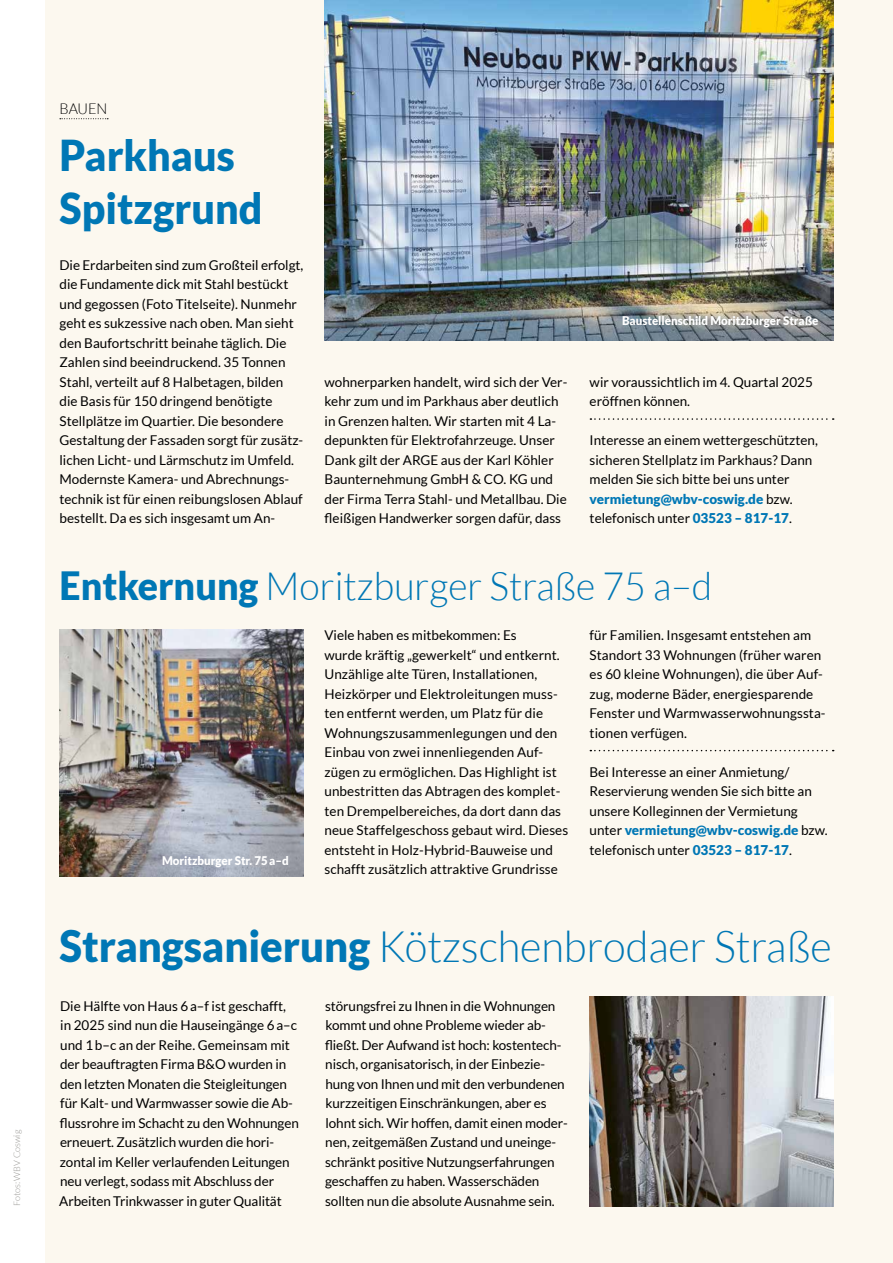
<style>
.page{position:relative;width:893px;height:1263px;background:#fff}
.page>*{position:absolute;margin:0;border:0;box-sizing:border-box;transform-origin:0 0}
.t1{font:300 43.5px "Lato";color:#0077b5;scale:.96 1}
.t2{font:900 42.6px/52.3px "Lato";color:#0077b5;scale:.96 1}
.t3{font:300 39px "Lato";color:#0077b5;scale:.96 1}
.t4{font:300 15px "Lato";color:#000;scale:.96 1}
.t5{font:13.5px/19.5px "Lato";color:#000}
.t6{font:900 12px "Lato";color:#fff;scale:.96 1}
.t7{font:300 9px "Lato";color:#959490}
.s1{font-weight:900;color:#0077b5}
.s2{font-weight:900}
</style>
<div class="page">
<div style="left:45px;top:0;width:848px;height:1263px;background:#fcf8ef"></div>
<svg style="left:60px;top:118px;width:48px;height:1px"></svg>
<svg style="left:590px;top:418px;width:244px;height:2px"></svg>
<svg style="left:590px;top:750px;width:244px;height:1px"></svg>
<img style="left:590px;top:997px;width:243px;height:209px">
<img style="left:60px;top:629px;width:243px;height:248px">
<img style="left:324px;top:0;width:509px;height:340px">
<p class="t7" style="left:12px;top:1206px;width:78px;rotate:-90deg">Fotos: WBV Coswig</p>
<p class="t4" style="left:60px;top:101px;width:51px">BAUEN</p>
<h2 class="t2" style="left:60px;top:129px;width:213px">Parkhaus<br>Spitzgrund</h2>
<p class="t5" style="left:60px;top:255px;width:245px">Die Erdarbeiten sind zum Großteil erfolgt, die Fundamente dick mit Stahl bestückt und gegossen (Foto Titelseite). Nunmehr geht es sukzessive nach oben. Man sieht den Baufortschritt beinahe täglich. Die Zahlen sind beeindruckend. 35 Tonnen Stahl, verteilt auf 8 Halbetagen, bilden die Basis für 150 dringend benötigte Stellplätze im Quartier. Die besondere Gestaltung der Fassaden sorgt für zusätz&shy;lichen Licht- und Lärmschutz im Umfeld.<br>Modernste Kamera- und Abrechnungs&shy;technik ist für einen reibungslosen Ablauf bestellt. Da es sich insgesamt um An-</p>
<p class="t6" style="left:622px;top:314px;width:206px">Baustellenschild Moritzburger Straße</p>
<p class="t5" style="left:325px;top:372px;width:244px">wohnerparken handelt, wird sich der Ver&shy;kehr zum und im Parkhaus aber deutlich in Grenzen halten. Wir starten mit 4 La&shy;depunkten für Elektrofahrzeuge. Unser Dank gilt der ARGE aus der Karl Köhler Baunternehmung GmbH &amp; CO. KG und der Firma Terra Stahl- und Metallbau. Die fleißigen Handwerker sorgen dafür, dass</p>
<p class="t5" style="left:590px;top:372px;width:225px">wir voraussichtlich im 4. Quartal 2025 eröffnen können.</p>
<p class="t5" style="left:590px;top:431px;width:230px">Interesse an einem wettergeschützten, sicheren Stellplatz im Parkhaus? Dann melden Sie sich bitte bei uns unter <span class="s1">vermietung@wbv-coswig.de</span> bzw. telefonisch unter <span class="s1">03523 – 817-17</span>.</p>
<h3 class="t3" style="left:60px;top:565px;width:681px"><span class="s2">Entkernung</span> Moritzburger Straße 75 a–d</h3>
<p class="t6" style="left:162px;top:853px;width:133px">Moritzburger Str. 75a–d</p>
<p class="t5" style="left:324px;top:626px;width:245px">Viele haben es mitbekommen: Es<br>wurde kräftig „gewerkelt“ und entkernt.<br>Unzählige alte Türen, Installationen, Heizkörper und Elektroleitungen muss&shy;ten entfernt werden, um Platz für die Wohnungszusammenlegungen und den Einbau von zwei innenliegenden Auf&shy;zügen zu ermöglichen. Das Highlight ist unbestritten das Abtragen des komplet&shy;ten Drempelbereiches, da dort dann das neue Staffelgeschoss gebaut wird. Dieses entsteht in Holz-Hybrid-Bauweise und schafft zusätzlich attraktive Grundrisse</p>
<p class="t5" style="left:590px;top:626px;width:238px">für Familien. Insgesamt entstehen am Standort 33 Wohnungen (früher waren es 60 kleine Wohnungen), die über Auf&shy;zug, moderne Bäder, energiesparende Fenster und Warmwasserwohnungssta&shy;tionen verfügen.</p>
<p class="t5" style="left:590px;top:762px;width:240px">Bei Interesse an einer Anmietung/ Reservierung wenden Sie sich bitte an unsere Kolleginnen der Vermietung unter <span class="s1">vermietung@wbv-coswig.de</span> bzw. telefonisch unter <span class="s1">03523 – 817-17</span>.</p>
<h1 class="t1" style="left:60px;top:923px;width:806px"><span class="s2">Strangsanierung</span> Kötzschenbrodaer Straße</h1>
<p class="t5" style="left:59px;top:996px;width:241px">Die Hälfte von Haus 6a–f ist geschafft, in 2025 sind nun die Hauseingänge 6a–c und 1b–c an der Reihe. Gemeinsam mit der beauftragten Firma B&amp;O wurden in den letzten Monaten die Steigleitungen für Kalt- und Warmwasser sowie die Ab&shy;flussrohre im Schacht zu den Wohnungen erneuert. Zusätzlich wurden die hori&shy;zontal im Keller verlaufenden Leitungen neu verlegt, sodass mit Abschluss der Arbeiten Trinkwasser in guter Qualität</p>
<p class="t5" style="left:325px;top:996px;width:244px">störungsfrei zu Ihnen in die Wohnungen kommt und ohne Probleme wieder ab&shy;fließt. Der Aufwand ist hoch: kostentech&shy;nisch, organisatorisch, in der Einbezie&shy;hung von Ihnen und mit den verbundenen kurzzeitigen Einschränkungen, aber es lohnt sich. Wir hoffen, damit einen moder&shy;nen, zeitgemäßen Zustand und uneinge&shy;schränkt positive Nutzungserfahrungen geschaffen zu haben. Wasserschäden sollten nun die absolute Ausnahme sein.</p>
</div>
